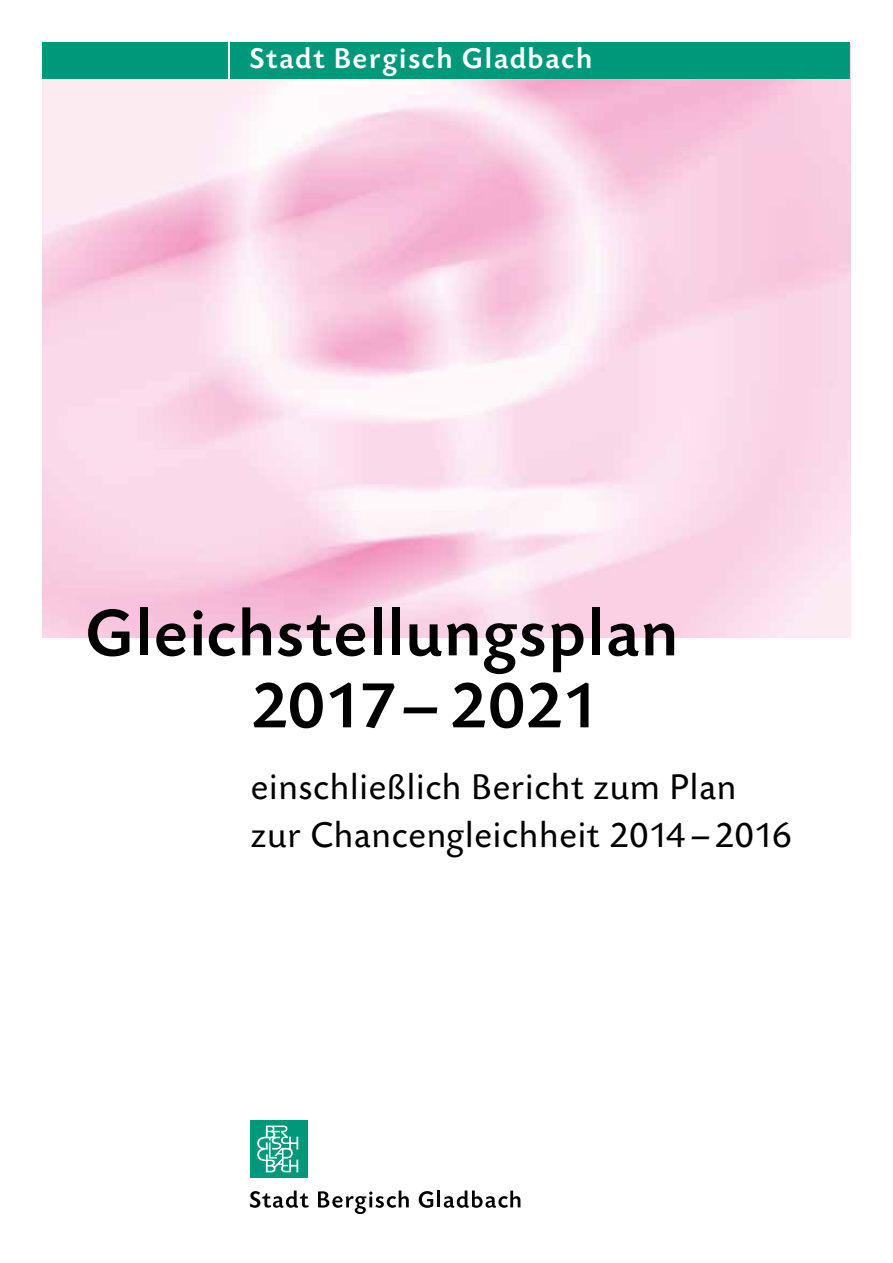
<style>
.page{position:relative;width:893px;height:1263px;background:#fff}
.page>*{position:absolute;margin:0;border:0;box-sizing:border-box;transform-origin:0 0}
.t1{font:500 69px/72px "Today Sans BEFOP";letter-spacing:.02em;color:#000}
.t2{font:37.5px/48px "Today Sans BEFOP";letter-spacing:.02em;color:#000}
.t3{font:500 30px "Today Sans BEFOP";letter-spacing:.06em;color:#fff}
</style>
<div class="page">
<div style="left:43px;top:43px;width:807px;height:36px;background:#00987a"></div>
<hr style="left:228px;top:43px;width:1px;height:36px;background:#fff">
<div style="left:250px;top:1120px;width:57px;height:57px;background:#00987a"></div>
<svg style="left:257px;top:1125px;width:41px;height:48px"></svg>
<svg style="left:250px;top:1190px;width:59px;height:18px"></svg>
<svg style="left:318px;top:1190px;width:91px;height:24px"></svg>
<svg style="left:419px;top:1191px;width:14px;height:17px"></svg>
<hr style="left:437px;top:1190px;width:3px;height:17px;background:#000">
<svg style="left:444px;top:1190px;width:76px;height:18px"></svg>
<p class="t3" style="left:250px;top:43px;width:344px">Stadt Bergisch Gladbach</p>
<h1 class="t1" style="left:251px;top:599px;width:429px;text-indent:-166px">Gleichstellungsplan<br>2017– 2021</h1>
<p class="t2" style="left:251px;top:765px;width:542px">einschließlich Bericht zum Plan zur Chancengleichheit 2014–2016</p>
</div>
